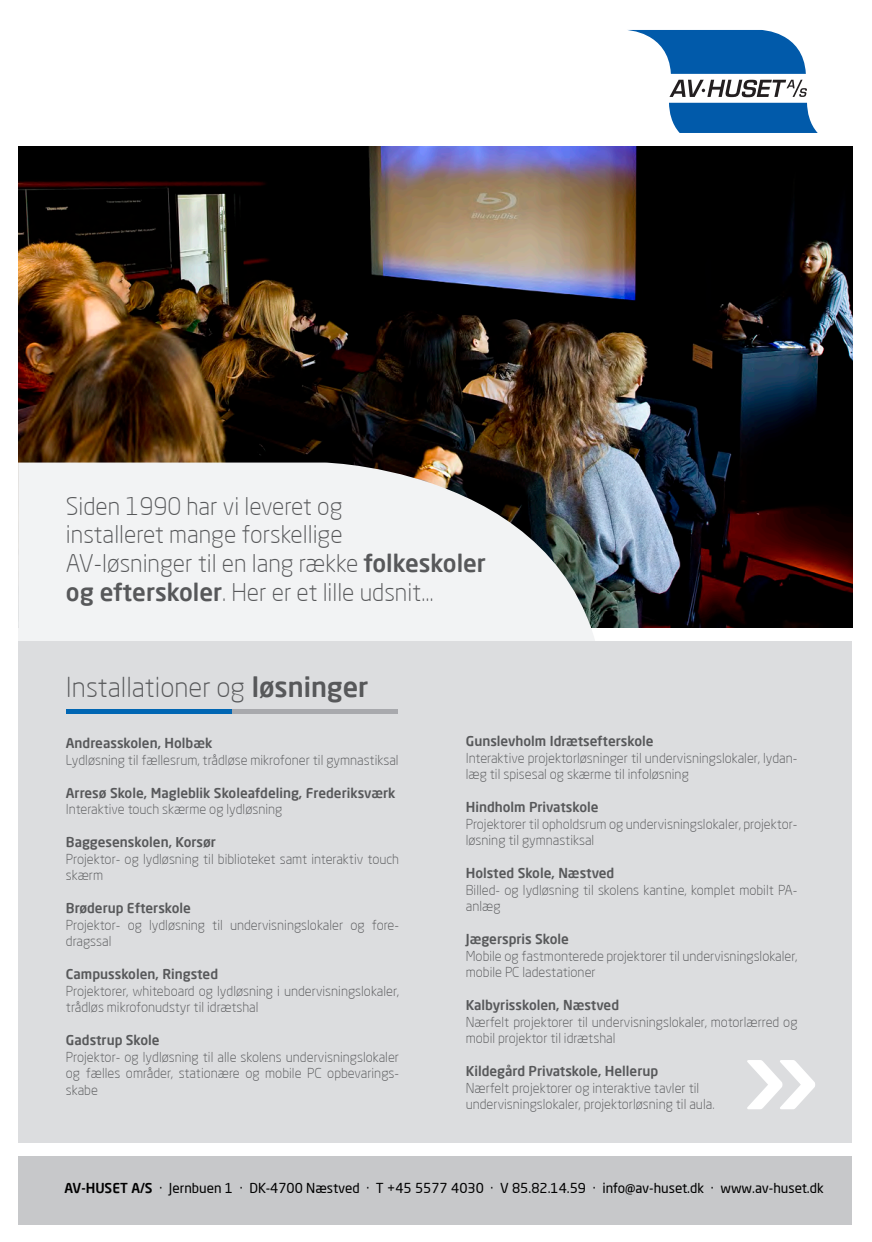
<style>
.page{position:relative;width:872px;height:1242px;background:#fff}
.page>*{position:absolute;margin:0;border:0;box-sizing:border-box;transform-origin:0 0}
.t1{font:500 114px "Neo Sans Pro";color:#fff}
.t2{font:300 27px "Neo Sans Pro";color:#57585a}
.t3{font:300 24px/28.8px "Neo Sans Pro";color:#57585a}
.t4{font:300 13.5px/16.5px "Neo Sans Pro";color:#57585a}
.t5{font:500 13.5px "Neo Sans Pro";color:#57585a}
.t6{font:13.5px "Neo Sans Pro";color:#000}
.s1{color:#58595b}
.s2{font-weight:500}
</style>
<div class="page">
<div style="left:18px;top:1156px;width:833px;height:68px;background:#c7c8ca"></div>
<img style="left:19px;top:147px;width:833px;height:480px">
<svg style="left:18px;top:462px;width:586px;height:179px;fill:#f2f3f4"></svg>
<div style="left:18px;top:641px;width:833px;height:502px;background:#dcdddf"></div>
<hr style="left:66px;top:709px;width:166px;height:4px;background:#0166b3">
<hr style="left:232px;top:709px;width:166px;height:4px;background:#a8a9ad">
<svg style="left:628px;top:30px;width:178px;height:44px"></svg>
<svg style="left:669px;top:103px;width:148px;height:30px;background:#1265af"></svg>
<svg style="left:669px;top:80px;width:138px;height:17px"></svg>
<h3 class="t3" style="left:66px;top:491px;width:421px">Siden 1990 har vi <span class="s1">leveret</span> og<br>installeret mange forskellige<br>AV-løsninger til en lang række <span class="s2">folkeskoler og efterskoler</span>. Her er et lille udsnit…</h3>
<h2 class="t2" style="left:66px;top:670px;width:304px">Installationer og <span class="s2">løsninger</span></h2>
<p class="t5" style="left:66px;top:734px;width:148px">Andreasskolen, Holbæk</p>
<p class="t4" style="left:66px;top:751px;width:334px">Lydløsning til fællesrum, trådløse mikrofoner til gymnastiksal</p>
<p class="t5" style="left:66px;top:784px;width:331px">Arresø Skole, Magleblik Skoleafdeling, Frederiksværk</p>
<p class="t4" style="left:66px;top:801px;width:218px">Interaktive touch skærme og lydløsning</p>
<p class="t5" style="left:66px;top:833px;width:152px">Baggesenskolen, Korsør</p>
<p class="t4" style="left:66px;top:850px;width:335px">Projektor- og lydløsning til biblioteket samt interaktiv touch skærm</p>
<p class="t5" style="left:66px;top:899px;width:127px">Brøderup Efterskole</p>
<p class="t4" style="left:66px;top:916px;width:335px">Projektor- og lydløsning til undervisningslokaler og fore&shy;dragssal</p>
<p class="t5" style="left:66px;top:965px;width:154px">Campusskolen, Ringsted</p>
<p class="t4" style="left:66px;top:982px;width:335px">Projektorer, whiteboard og lydløsning i undervisningslokaler, trådløs mikrofonudstyr til idrætshal</p>
<p class="t5" style="left:66px;top:1031px;width:95px">Gadstrup Skole</p>
<p class="t4" style="left:66px;top:1048px;width:335px;text-align:justify">Projektor- og lydløsning til alle skolens undervisningslokaler og fælles områder, stationære og mobile PC opbevarings&shy;skabe</p>
<p class="t5" style="left:466px;top:732px;width:189px">Gunslevholm Idrætsefterskole</p>
<p class="t4" style="left:466px;top:749px;width:333px">Interaktive projektorløsninger til undervisningslokaler, lydan&shy;læg til spisesal og skærme til infoløsning</p>
<p class="t5" style="left:466px;top:798px;width:134px">Hindholm Privatskole</p>
<p class="t4" style="left:466px;top:815px;width:333px">Projektorer til opholdsrum og undervisningslokaler, projektor&shy;løsning til gymnastiksal</p>
<p class="t5" style="left:466px;top:864px;width:150px">Holsted Skole, Næstved</p>
<p class="t4" style="left:466px;top:881px;width:333px">Billed- og lydløsning til skolens kantine, komplet mobilt PA&shy;anlæg</p>
<p class="t5" style="left:466px;top:930px;width:105px">Jægerspris Skole</p>
<p class="t4" style="left:466px;top:947px;width:333px">Mobile og fastmonterede projektorer til undervisningslokaler, mobile PC ladestationer</p>
<p class="t5" style="left:466px;top:996px;width:155px">Kalbyrisskolen, Næstved</p>
<p class="t4" style="left:466px;top:1013px;width:333px">Nærfelt projektorer til undervisningslokaler, motorlærred og mobil projektor til idrætshal</p>
<p class="t5" style="left:466px;top:1062px;width:194px">Kildegård Privatskole, Hellerup</p>
<p class="t4" style="left:466px;top:1079px;width:250px">Nærfelt projektorer og interaktive tavler til undervisningslokaler, projektorløsning til aula.</p>
<h1 class="t1" style="left:741px;top:1002px;width:80px">»</h1>
<p class="t6" style="left:65px;top:1179px;width:760px"><span class="s2">AV-HUSET A/S</span> · Jernbuen 1 · DK-4700 Næstved · T +45 5577 4030 · V 85.82.14.59 · info@av-huset.dk · www.av-huset.dk</p>
</div>
